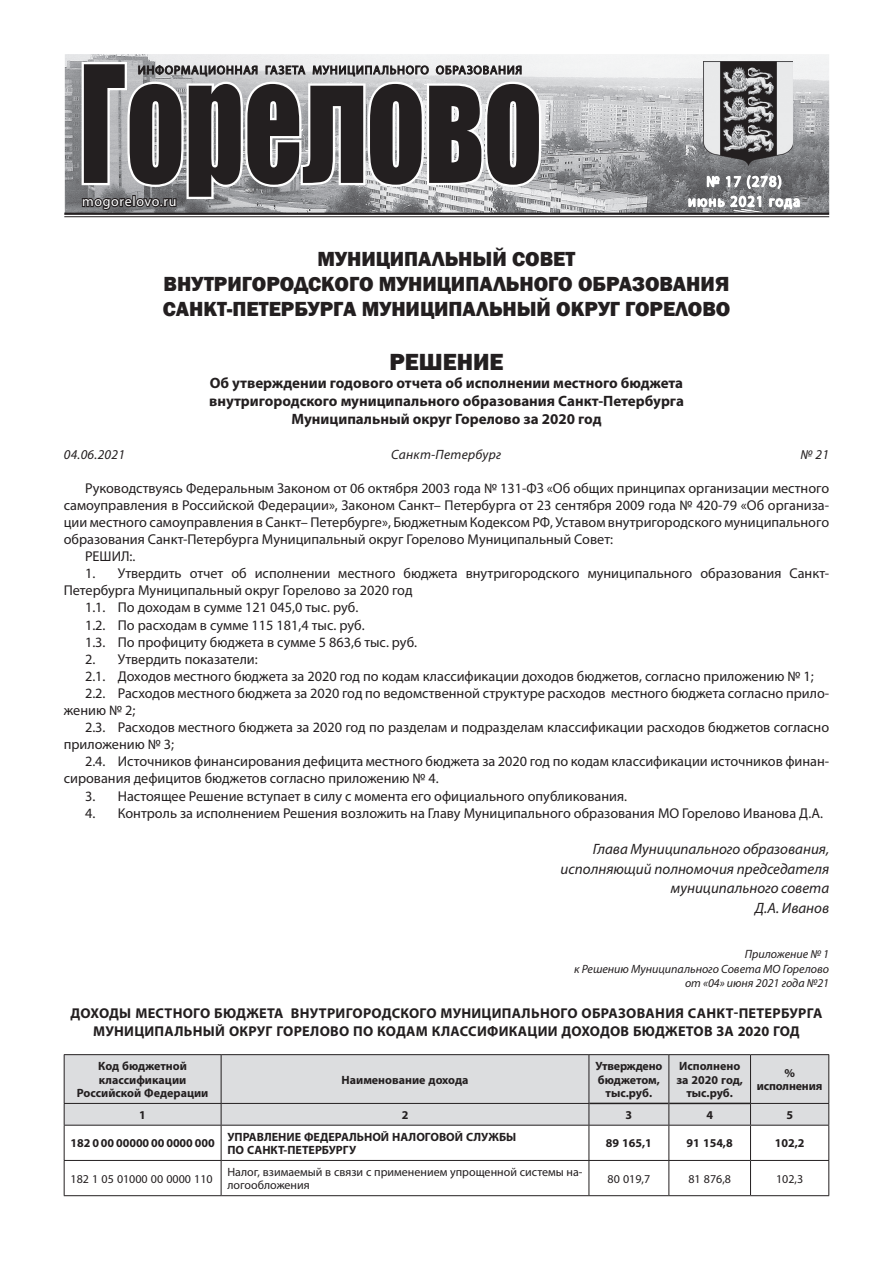
<style>
.page{position:relative;width:893px;height:1263px;background:#fff}
.page>*{position:absolute;margin:0;border:0;box-sizing:border-box;transform-origin:0 0}
.t1{font:150px "Impact";color:#231f20;scale:.76 1}
.t2{font:800 24px "Franklin Gothic";color:#231f20}
.t3{font:800 21px/25.2px "Franklin Gothic";color:#231f20;text-align:center}
.t4{font:700 15px/18px "Myriad Pro";color:#231f20;text-align:center}
.t5{font:italic 15px/19.5px "Myriad Pro";color:#231f20;text-align:right}
.t6{font:14.25px "Myriad Pro";color:#231f20}
.t7{font:700 14.25px/17.1px "Myriad Pro";letter-spacing:.02em;color:#231f20;text-align:center}
.t8{font:13.95px "Myriad Pro";letter-spacing:.05em;color:#fff}
.t9{font:italic 13.5px "Myriad Pro";letter-spacing:.02em;color:#231f20}
.t10{font:700 12px/13.5px "Myriad Pro";color:#231f20;text-align:center}
.t11{font:12px/13.5px "Myriad Pro";color:#231f20}
.t12{font:italic 12px/14.4px "Myriad Pro";color:#231f20;text-align:right}
</style>
<div class="page">
<img style="left:65px;top:54px;width:764px;height:159px">
<img style="left:704px;top:62px;width:89px;height:104px">
<hr style="left:64px;top:213px;width:765px;height:2px;background:#231f20">
<hr style="left:64px;top:216px;width:765px;height:1px;background:#231f20">
<svg style="left:687px;top:170px;width:114px;height:42px"></svg>
<svg style="left:79px;top:60px;width:465px;height:158px"></svg>
<div style="left:65px;top:1055px;width:763px;height:70px;background:#dcdddf"></div>
<hr style="left:589px;top:1103px;width:79px;height:1px;background:#231f20">
<hr style="left:669px;top:1103px;width:81px;height:1px;background:#231f20">
<hr style="left:64px;top:1103px;width:157px;height:1px;background:#231f20">
<hr style="left:221px;top:1103px;width:368px;height:1px;background:#231f20">
<hr style="left:64px;top:1054px;width:157px;height:1px;background:#231f20">
<hr style="left:221px;top:1054px;width:368px;height:1px;background:#231f20">
<hr style="left:589px;top:1054px;width:80px;height:1px;background:#231f20">
<hr style="left:669px;top:1054px;width:81px;height:1px;background:#231f20">
<hr style="left:750px;top:1054px;width:79px;height:1px;background:#231f20">
<hr style="left:64px;top:1055px;width:1px;height:48px;background:#231f20">
<svg style="left:64px;top:1104px;width:1px;height:21px"></svg>
<hr style="left:221px;top:1055px;width:1px;height:48px;background:#231f20">
<hr style="left:589px;top:1055px;width:1px;height:48px;background:#231f20">
<hr style="left:668px;top:1055px;width:1px;height:48px;background:#231f20">
<hr style="left:750px;top:1055px;width:1px;height:48px;background:#231f20">
<hr style="left:828px;top:1055px;width:1px;height:48px;background:#231f20">
<svg style="left:221px;top:1104px;width:1px;height:21px"></svg>
<svg style="left:589px;top:1104px;width:1px;height:21px"></svg>
<svg style="left:668px;top:1103px;width:1px;height:22px"></svg>
<svg style="left:750px;top:1104px;width:1px;height:21px"></svg>
<hr style="left:750px;top:1103px;width:79px;height:1px;background:#231f20">
<svg style="left:828px;top:1104px;width:1px;height:21px"></svg>
<hr style="left:64px;top:1125px;width:1px;height:35px;background:#231f20">
<hr style="left:64px;top:1161px;width:1px;height:34px;background:#231f20">
<hr style="left:221px;top:1125px;width:1px;height:35px;background:#231f20">
<hr style="left:589px;top:1125px;width:1px;height:35px;background:#231f20">
<hr style="left:668px;top:1125px;width:1px;height:35px;background:#231f20">
<hr style="left:750px;top:1125px;width:1px;height:35px;background:#231f20">
<hr style="left:828px;top:1125px;width:1px;height:35px;background:#231f20">
<hr style="left:221px;top:1161px;width:1px;height:34px;background:#231f20">
<hr style="left:589px;top:1161px;width:1px;height:34px;background:#231f20">
<hr style="left:668px;top:1161px;width:1px;height:34px;background:#231f20">
<hr style="left:750px;top:1161px;width:1px;height:34px;background:#231f20">
<hr style="left:828px;top:1161px;width:1px;height:34px;background:#231f20">
<hr style="left:64px;top:1125px;width:157px;height:1px;background:#231f20">
<hr style="left:221px;top:1125px;width:368px;height:1px;background:#231f20">
<hr style="left:589px;top:1125px;width:80px;height:1px;background:#231f20">
<hr style="left:669px;top:1125px;width:81px;height:1px;background:#231f20">
<hr style="left:750px;top:1125px;width:79px;height:1px;background:#231f20">
<hr style="left:64px;top:1160px;width:157px;height:1px;background:#231f20">
<hr style="left:221px;top:1160px;width:368px;height:1px;background:#231f20">
<hr style="left:589px;top:1160px;width:80px;height:1px;background:#231f20">
<hr style="left:669px;top:1160px;width:81px;height:1px;background:#231f20">
<hr style="left:750px;top:1160px;width:79px;height:1px;background:#231f20">
<hr style="left:64px;top:1195px;width:157px;height:1px;background:#231f20">
<hr style="left:221px;top:1195px;width:368px;height:1px;background:#231f20">
<hr style="left:589px;top:1195px;width:80px;height:1px;background:#231f20">
<hr style="left:669px;top:1195px;width:81px;height:1px;background:#231f20">
<hr style="left:750px;top:1195px;width:79px;height:1px;background:#231f20">
<h1 class="t1" style="left:79px;top:8px;width:611px">Горелово</h1>
<p class="t8" style="left:82px;top:193px;width:96px">mogorelovo.ru</p>
<h3 class="t3" style="left:163px;top:246px;width:569px">МУНИЦИПАЛЬНЫЙ СОВЕТ<br>ВНУТРИГОРОДСКОГО МУНИЦИПАЛЬНОГО ОБРАЗОВАНИЯ<br>САНКТ-ПЕТЕРБУРГА МУНИЦИПАЛЬНЫЙ ОКРУГ ГОРЕЛОВО</h3>
<h2 class="t2" style="left:389px;top:346px;width:116px">РЕШЕНИЕ</h2>
<p class="t4" style="left:209px;top:373px;width:476px">Об утверждении годового отчета об исполнении местного бюджета внутригородского муниципального образования Санкт-Петербурга<br>Муниципальный округ Горелово за 2020 год</p>
<p class="t9" style="left:64px;top:446px;width:63px">04.06.2021</p>
<p class="t9" style="left:391px;top:446px;width:111px">Санкт-Петербург</p>
<p class="t9" style="left:800px;top:446px;width:30px">№ 21</p>
<p class="t6" style="left:85px;top:479px;width:746px">Руководствуясь Федеральным Законом от 06 октября 2003 года № 131-ФЗ «Об общих принципах организации местного</p>
<p class="t6" style="left:64px;top:496px;width:767px">самоуправления в Российской Федерации», Законом Санкт– Петербурга от 23 сентября 2009 года № 420-79 «Об организа-</p>
<p class="t6" style="left:64px;top:513px;width:767px">ции местного самоуправления в Санкт– Петербурге», Бюджетным Кодексом РФ, Уставом внутригородского муниципального</p>
<p class="t6" style="left:64px;top:530px;width:551px">образования Санкт-Петербурга Муниципальный округ Горелово Муниципальный Совет:</p>
<p class="t6" style="left:85px;top:548px;width:52px">РЕШИЛ:.</p>
<p class="t6" style="left:85px;top:565px;width:746px">1. Утвердить отчет об исполнении местного бюджета внутригородского муниципального образования Санкт-</p>
<p class="t6" style="left:64px;top:582px;width:350px">Петербурга Муниципальный округ Горелово за 2020 год</p>
<p class="t6" style="left:85px;top:599px;width:275px">1.1. По доходам в сумме 121 045,0 тыс. руб.</p>
<p class="t6" style="left:85px;top:616px;width:281px">1.2. По расходам в сумме 115 181,4 тыс. руб.</p>
<p class="t6" style="left:85px;top:633px;width:334px">1.3. По профициту бюджета в сумме 5 863,6 тыс. руб.</p>
<p class="t6" style="left:85px;top:650px;width:174px">2. Утвердить показатели:</p>
<p class="t6" style="left:85px;top:667px;width:730px">2.1. Доходов местного бюджета за 2020 год по кодам классификации доходов бюджетов, согласно приложению № 1;</p>
<p class="t6" style="left:85px;top:684px;width:746px">2.2. Расходов местного бюджета за 2020 год по ведомственной структуре расходов местного бюджета согласно прило-</p>
<p class="t6" style="left:64px;top:701px;width:73px">жению № 2;</p>
<p class="t6" style="left:85px;top:719px;width:746px">2.3. Расходов местного бюджета за 2020 год по разделам и подразделам классификации расходов бюджетов согласно</p>
<p class="t6" style="left:64px;top:736px;width:112px">приложению № 3;</p>
<p class="t6" style="left:85px;top:753px;width:746px">2.4. Источников финансирования дефицита местного бюджета за 2020 год по кодам классификации источников финан-</p>
<p class="t6" style="left:64px;top:770px;width:377px">сирования дефицитов бюджетов согласно приложению № 4.</p>
<p class="t6" style="left:85px;top:787px;width:543px">3. Настоящее Решение вступает в силу с момента его официального опубликования.</p>
<p class="t6" style="left:85px;top:804px;width:740px">4. Контроль за исполнением Решения возложить на Главу Муниципального образования МО Горелово Иванова Д.А.</p>
<p class="t5" style="left:561px;top:839px;width:270px">Глава Муниципального образования, исполняющий полномочия председателя муниципального совета<br>Д.А. Иванов</p>
<p class="t12" style="left:574px;top:947px;width:257px">Приложение № 1<br>к Решению Муниципального Совета МО Горелово от «04» июня 2021 года №21</p>
<p class="t7" style="left:71px;top:1004px;width:753px">ДОХОДЫ МЕСТНОГО БЮДЖЕТА ВНУТРИГОРОДСКОГО МУНИЦИПАЛЬНОГО ОБРАЗОВАНИЯ САНКТ-ПЕТЕРБУРГА<br>МУНИЦИПАЛЬНЫЙ ОКРУГ ГОРЕЛОВО ПО КОДАМ КЛАССИФИКАЦИИ ДОХОДОВ БЮДЖЕТОВ ЗА 2020 ГОД</p>
<p class="t10" style="left:77px;top:1059px;width:133px">Код бюджетной классификации<br>Российской Федерации</p>
<p class="t10" style="left:595px;top:1059px;width:69px">Утверждено бюджетом, тыс.руб.</p>
<p class="t10" style="left:676px;top:1059px;width:68px">Исполнено за 2020 год, тыс.руб.</p>
<p class="t10" style="left:757px;top:1065px;width:67px">% исполнения</p>
<p class="t10" style="left:342px;top:1072px;width:128px">Наименование дохода</p>
<p class="t10" style="left:139px;top:1107px;width:8px">1</p>
<p class="t10" style="left:402px;top:1107px;width:8px">2</p>
<p class="t10" style="left:626px;top:1107px;width:8px">3</p>
<p class="t10" style="left:706px;top:1107px;width:8px">4</p>
<p class="t10" style="left:786px;top:1107px;width:8px">5</p>
<p class="t10" style="left:71px;top:1136px;width:146px">182 0 00 00000 00 0000 000</p>
<p class="t10" style="left:227px;top:1129px;width:290px;text-align:left">УПРАВЛЕНИЕ ФЕДЕРАЛЬНОЙ НАЛОГОВОЙ СЛУЖБЫ<br>ПО САНКТ-ПЕТЕРБУРГУ</p>
<p class="t10" style="left:606px;top:1136px;width:48px">89 165,1</p>
<p class="t10" style="left:687px;top:1136px;width:48px">91 154,8</p>
<p class="t10" style="left:775px;top:1136px;width:31px">102,2</p>
<p class="t11" style="left:71px;top:1171px;width:144px">182 1 05 01000 00 0000 110</p>
<p class="t11" style="left:227px;top:1165px;width:357px">Налог, взимаемый в связи с применением упрощенной системы на&shy;логообложения</p>
<p class="t11" style="left:608px;top:1171px;width:44px">80 019,7</p>
<p class="t11" style="left:688px;top:1171px;width:44px">81 876,8</p>
<p class="t11" style="left:776px;top:1171px;width:29px">102,3</p>
</div>
